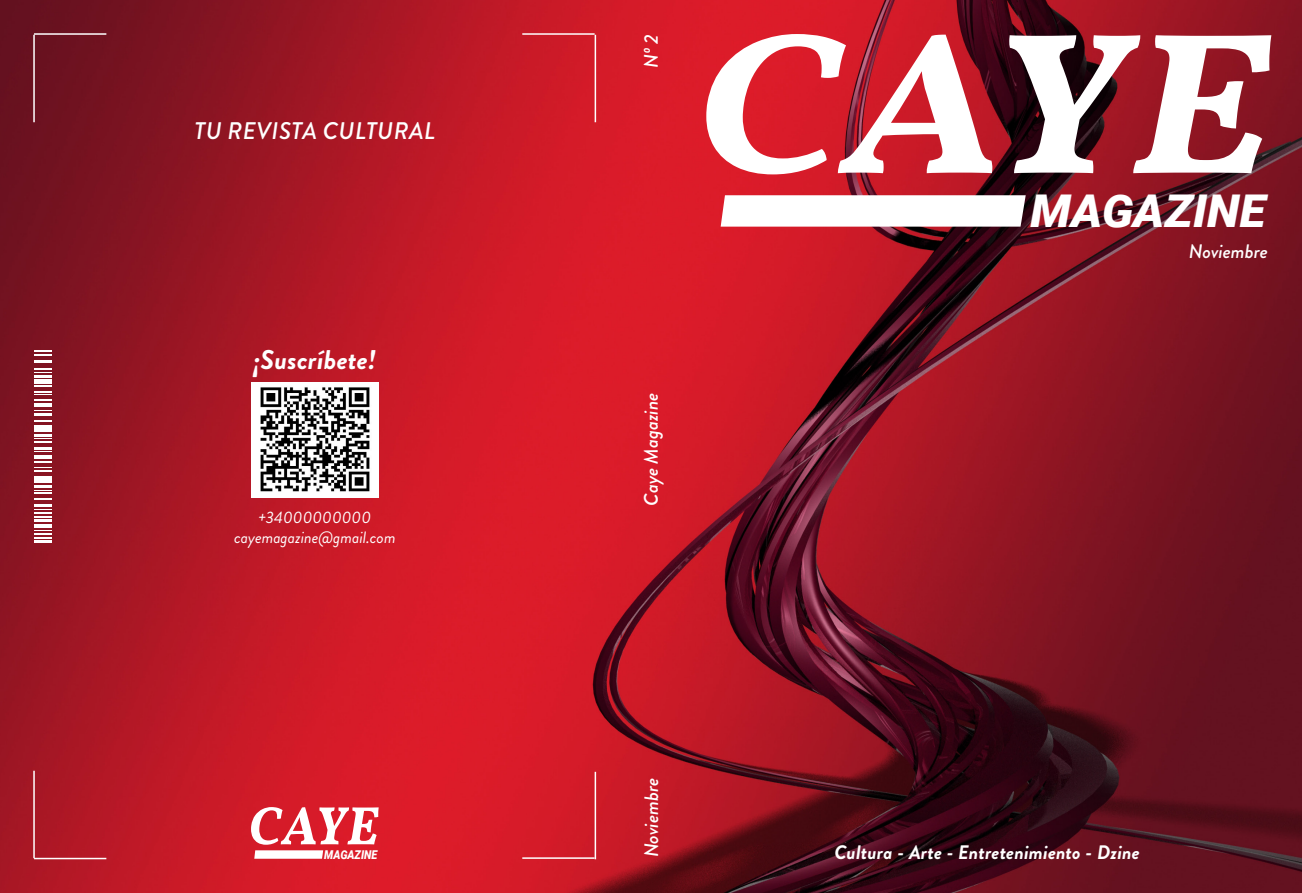
<style>
.page{position:relative;width:1302px;height:893px;background:#fff}
.page>*{position:absolute;margin:0;border:0;box-sizing:border-box;transform-origin:0 0}
.t1{font:italic 900 45.15px "Roboto";color:#fff;scale:1.05 1}
.t2{font:italic 700 27px "Brandon Grotesque";letter-spacing:.01em;color:#fff}
.t3{font:italic 500 24px "Brandon Grotesque";letter-spacing:.02em;color:#fff}
.t4{font:italic 700 19.5px "Brandon Grotesque";letter-spacing:.01em;color:#fff}
.t5{font:italic 500 19.5px "Brandon Grotesque";color:#fff}
.t6{font:italic 16.5px/19.8px "Brandon Grotesque";color:#fff;text-align:center}
.t7{font:italic 900 12.15px "Roboto";color:#fff;scale:.88 1}
</style>
<div class="page">
<img style="left:0;top:0;width:1301px;height:893px">
<svg style="left:706px;top:34px;width:286px;height:140px"></svg>
<svg style="left:1009px;top:35px;width:261px;height:138px"></svg>
<svg style="left:720px;top:195px;width:305px;height:32px"></svg>
<svg style="left:251px;top:807px;width:127px;height:52px"></svg>
<hr style="left:34px;top:33px;width:72px;height:2px;background:#fff">
<hr style="left:522px;top:33px;width:72px;height:2px;background:#fff">
<hr style="left:522px;top:857px;width:72px;height:2px;background:#fff">
<hr style="left:34px;top:858px;width:72px;height:1px;background:#fff">
<hr style="left:33px;top:35px;width:2px;height:87px;background:#fff">
<hr style="left:594px;top:35px;width:2px;height:87px;background:#fff">
<hr style="left:594px;top:772px;width:2px;height:87px;background:#fff">
<hr style="left:33px;top:771px;width:2px;height:87px;background:#fff">
<img style="left:251px;top:384px;width:127px;height:113px">
<hr style="left:34px;top:540px;width:17px;height:3px;background:#fff">
<svg style="left:34px;top:530px;width:17px;height:8px"></svg>
<hr style="left:34px;top:524px;width:17px;height:4px;background:#fff">
<svg style="left:34px;top:509px;width:17px;height:12px"></svg>
<hr style="left:34px;top:504px;width:17px;height:3px;background:#fff">
<svg style="left:34px;top:451px;width:17px;height:1px"></svg>
<hr style="left:34px;top:456px;width:17px;height:3px;background:#fff">
<hr style="left:34px;top:447px;width:17px;height:3px;background:#fff">
<svg style="left:34px;top:485px;width:17px;height:15px"></svg>
<hr style="left:34px;top:479px;width:17px;height:4px;background:#fff">
<svg style="left:34px;top:434px;width:17px;height:9px"></svg>
<hr style="left:34px;top:428px;width:17px;height:4px;background:#fff">
<svg style="left:34px;top:462px;width:17px;height:15px"></svg>
<svg style="left:34px;top:411px;width:17px;height:1px"></svg>
<hr style="left:34px;top:404px;width:17px;height:3px;background:#fff">
<hr style="left:34px;top:413px;width:17px;height:3px;background:#fff">
<svg style="left:34px;top:361px;width:17px;height:16px"></svg>
<hr style="left:34px;top:380px;width:17px;height:4px;background:#fff">
<svg style="left:34px;top:420px;width:17px;height:6px"></svg>
<svg style="left:34px;top:385px;width:17px;height:16px"></svg>
<svg style="left:34px;top:350px;width:17px;height:5px"></svg>
<h3 class="t3" style="left:194px;top:114px;width:242px">TU REVISTA CULTURAL</h3>
<h2 class="t2" style="left:253px;top:340px;width:124px">¡Suscríbete!</h2>
<p class="t6" style="left:234px;top:508px;width:163px">+34000000000 cayemagazine@gmail.com</p>
<p class="t7" style="left:324px;top:846px;width:62px">MAGAZINE</p>
<p class="t5" style="left:637px;top:68px;width:35px;rotate:-90deg">Nº 2</p>
<p class="t5" style="left:637px;top:506px;width:114px;rotate:-90deg">Caye Magazine</p>
<p class="t5" style="left:637px;top:857px;width:81px;rotate:-90deg">Noviembre</p>
<h1 class="t1" style="left:1030px;top:179px;width:225px">MAGAZINE</h1>
<p class="t5" style="left:1188px;top:238px;width:81px">Noviembre</p>
<p class="t4" style="left:834px;top:838px;width:306px">Cultura - Arte - Entretenimiento - Dzine</p>
</div>
